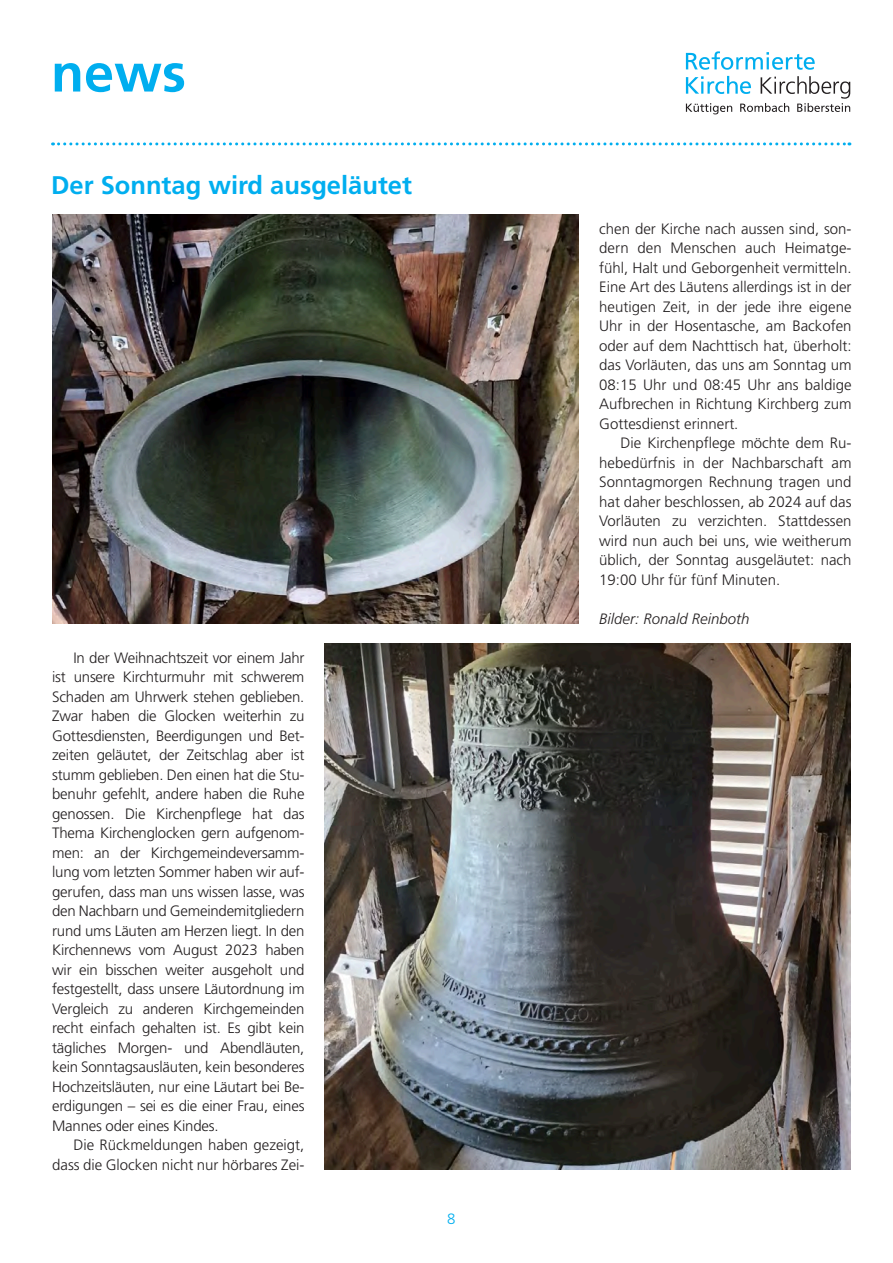
<style>
.page{position:relative;width:893px;height:1263px;background:#fff}
.page>*{position:absolute;margin:0;border:0;box-sizing:border-box;transform-origin:0 0}
.t1{font:700 54px "Frutiger LT Pro";color:#00aeef}
.t2{font:700 25.5px "Frutiger LT Pro";color:#00aeef}
.t3{font:300 15px/19.5px "Frutiger LT Pro";color:#231f20;text-align:justify}
.t4{font:italic 300 15px "Frutiger LT Pro";color:#231f20}
.t5{font:300 15px "Frutiger LT Pro";color:#00aeef}
</style>
<div class="page">
<svg style="left:53px;top:142px;width:797px;height:3px"></svg>
<svg style="left:686px;top:51px;width:129px;height:19px"></svg>
<svg style="left:686px;top:76px;width:164px;height:38px"></svg>
<img style="left:52px;top:214px;width:526px;height:410px">
<img style="left:325px;top:643px;width:525px;height:527px">
<h1 class="t1" style="left:51px;top:41px;width:136px">news</h1>
<h2 class="t2" style="left:51px;top:170px;width:362px">Der Sonntag wird ausgeläutet</h2>
<p class="t3" style="left:52px;top:648px;width:254px;text-indent:21px">In der Weihnachtszeit vor einem Jahr ist unsere Kirchturmuhr mit schwerem Schaden am Uhrwerk stehen geblieben.<br>Zwar haben die Glocken weiterhin zu Gottesdiensten, Beerdigungen und Bet&shy;zeiten geläutet, der Zeitschlag aber ist stumm geblieben. Den einen hat die Stu&shy;benuhr gefehlt, andere haben die Ruhe genossen. Die Kirchenpflege hat das Thema Kirchenglocken gern aufgenom&shy;men: an der Kirchgemeindeversamm&shy;lung vom letzten Sommer haben wir auf&shy;gerufen, dass man uns wissen lasse, was den Nachbarn und Gemeindemitgliedern rund ums Läuten am Herzen liegt. In den Kirchennews vom August 2023 haben wir ein bisschen weiter ausgeholt und festgestellt, dass unsere Läutordnung im Vergleich zu anderen Kirchgemeinden recht einfach gehalten ist. Es gibt kein tägliches Morgen- und Abendläuten, kein Sonntagsausläuten, kein besonderes Hochzeitsläuten, nur eine Läutart bei Be&shy;erdigungen – sei es die einer Frau, eines Mannes oder eines Kindes.</p>
<p class="t3" style="left:52px;top:1135px;width:254px;text-align:right">Die Rückmeldungen haben gezeigt, dass die Glocken nicht nur hörbares Zei-</p>
<p class="t5" style="left:447px;top:1210px;width:10px">8</p>
<p class="t3" style="left:599px;top:219px;width:254px">chen der Kirche nach aussen sind, son&shy;dern den Menschen auch Heimatge&shy;fühl, Halt und Geborgenheit vermitteln.<br>Eine Art des Läutens allerdings ist in der heutigen Zeit, in der jede ihre eigene Uhr in der Hosentasche, am Backofen oder auf dem Nachttisch hat, überholt: das Vorläuten, das uns am Sonntag um 08:15 Uhr und 08:45 Uhr ans baldige Aufbrechen in Richtung Kirchberg zum Gottesdienst erinnert.</p>
<p class="t3" style="left:599px;top:433px;width:254px;text-indent:21px">Die Kirchenpflege möchte dem Ru&shy;hebedürfnis in der Nachbarschaft am Sonntagmorgen Rechnung tragen und hat daher beschlossen, ab 2024 auf das Vorläuten zu verzichten. Stattdessen wird nun auch bei uns, wie weitherum üblich, der Sonntag ausgeläutet: nach 19:00 Uhr für fünf Minuten.</p>
<p class="t4" style="left:599px;top:610px;width:152px">Bilder: Ronald Reinboth</p>
</div>
